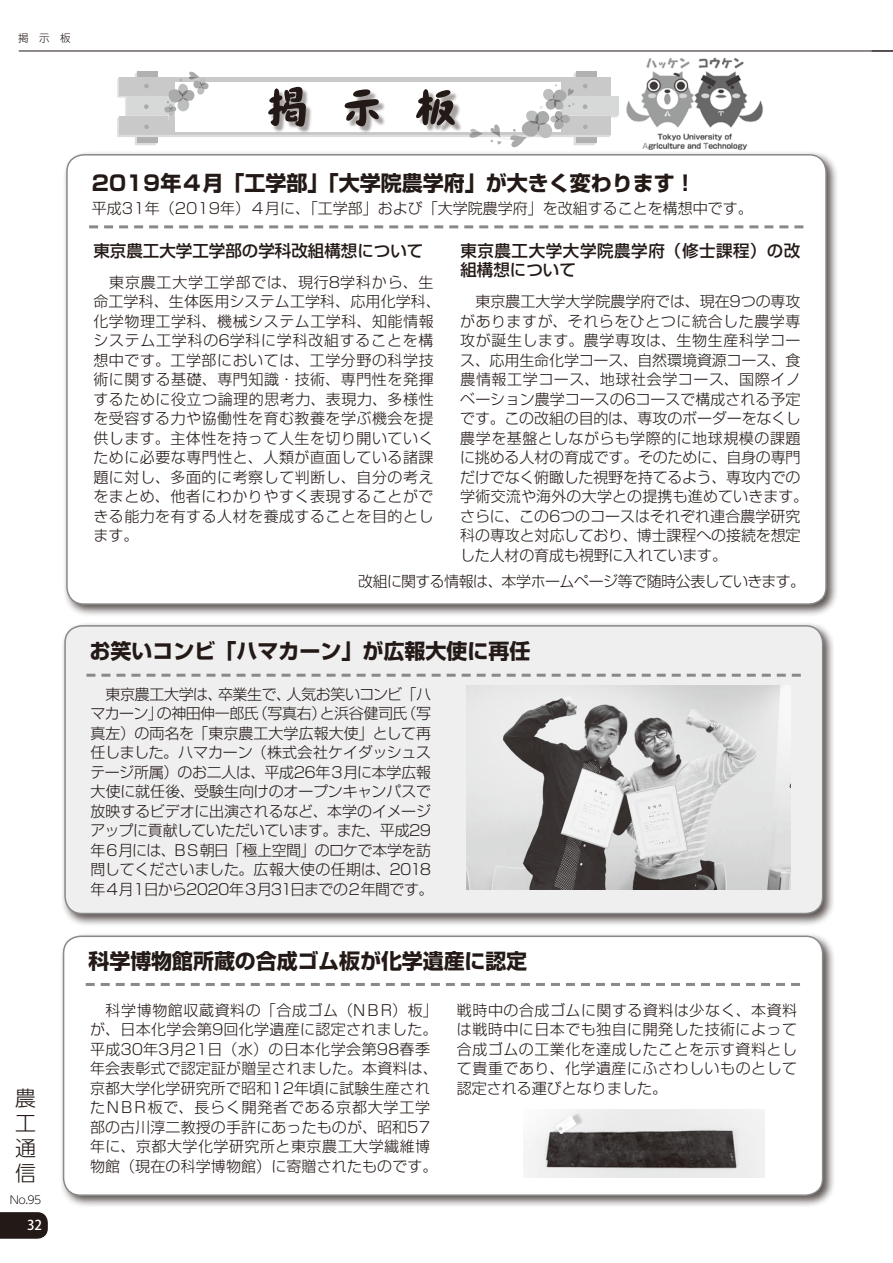
<style>
.page{position:relative;width:893px;height:1263px;background:#fff}
.page>*{position:absolute;margin:0;border:0;box-sizing:border-box;transform-origin:0 0}
.t1{font:700 21px "Shin Go Pro";color:#231916}
.t2{font:300 20.85px/25px "UD Shin Go Pro";color:#231916;text-align:justify}
.t3{font:500 16.5px/19.5px "Shin Go Pro";letter-spacing:.035em;color:#231916}
.t4{font:500 16.5px "Shin Go Pro";color:#231916}
.t5{font:300 15px/19.5px "Shin Go Pro";letter-spacing:.01em;color:#231916}
.t6{font:300 15px/19.5px "Shin Go Pro";letter-spacing:.035em;color:#231916}
.t7{font:300 15px/19.5px "Shin Go Pro";letter-spacing:-.025em;color:#231916}
.t8{font:300 15px "Shin Go Pro";letter-spacing:-.04em;color:#231916}
.t9{font:500 13.5px "Koz Go Pro";color:#fff}
.t10{font:300 10.95px "UD Shin Go Pro";color:#231916}
.t11{font:300 10.5px "Shin Go Pro";color:#231916}
</style>
<div class="page">
<svg style="left:0;top:1212px;width:48px;height:27px"></svg>
<hr style="left:19px;top:51px;width:874px;height:1px;background:#231916">
<svg style="left:872px;top:51px;width:21px;height:1px"></svg>
<img style="left:626px;top:57px;width:137px;height:93px">
<div style="left:62px;top:150px;width:777px;height:467px;background:#231916;opacity:.75"></div>
<div style="left:67px;top:155px;width:759px;height:449px;background:#fff;border-radius:17px"></div>
<div style="left:66px;top:154px;width:761px;height:451px;border:2px solid #898989;border-radius:17px"></div>
<svg style="left:89px;top:225px;width:714px;height:3px"></svg>
<div style="left:60px;top:621px;width:776px;height:306px;background:#231916;opacity:.75"></div>
<div style="left:65px;top:626px;width:758px;height:287px;background:#efeff0;border-radius:17px"></div>
<div style="left:64px;top:625px;width:759px;height:289px;border:2px solid #898989;border-radius:17px"></div>
<svg style="left:86px;top:674px;width:715px;height:3px"></svg>
<div style="left:59px;top:931px;width:777px;height:277px;background:#231916;opacity:.75"></div>
<div style="left:64px;top:936px;width:759px;height:259px;background:#fff;border-radius:17px"></div>
<div style="left:63px;top:935px;width:760px;height:261px;border:2px solid #898989;border-radius:17px"></div>
<svg style="left:86px;top:983px;width:714px;height:3px"></svg>
<svg style="left:117px;top:71px;width:502px;height:77px"></svg>
<img style="left:466px;top:686px;width:325px;height:204px">
<img style="left:523px;top:1110px;width:241px;height:68px">
<p class="t11" style="left:18px;top:29px;width:54px">掲　示　板</p>
<h2 class="t2" style="left:15px;top:1085px;width:22px">農工通信</h2>
<p class="t10" style="left:10px;top:1191px;width:33px">No.95</p>
<p class="t9" style="left:27px;top:1217px;width:17px">32</p>
<h1 class="t1" style="left:92px;top:166px;width:605px">2019年４月「工学部」「大学院農学府」が大きく変わります！</h1>
<p class="t5" style="left:92px;top:197px;width:662px">平成31年（2019年）４月に、「工学部」および「大学院農学府」を改組することを構想中です。</p>
<p class="t4" style="left:93px;top:237px;width:332px">東京農工大学工学部の学科改組構想について</p>
<p class="t6" style="left:93px;top:271px;width:349px">　東京農工大学工学部では、現行8学科から、生命工学科、生体医用システム工学科、応用化学科、化学物理工学科、機械システム工学科、知能情報システム工学科の6学科に学科改組することを構想中です。工学部においては、工学分野の科学技術に関する基礎、専門知識・技術、専門性を発揮するために役立つ論理的思考力、表現力、多様性を受容する力や協働性を育む教養を学ぶ機会を提供します。主体性を持って人生を切り開いていくために必要な専門性と、人類が直面している諸課題に対し、多面的に考察して判断し、自分の考えをまとめ、他者にわかりやすく表現することができる能力を有する人材を養成することを目的とします。</p>
<p class="t3" style="left:460px;top:239px;width:342px">東京農工大学大学院農学府（修士課程）の改組構想について</p>
<p class="t5" style="left:460px;top:290px;width:350px">　東京農工大学大学院農学府では、現在9つの専攻がありますが、それらをひとつに統合した農学専攻が誕生します。農学専攻は、生物生産科学コース、応用生命化学コース、自然環境資源コース、食農情報工学コース、地球社会学コース、国際イノベーション農学コースの6コースで構成される予定です。この改組の目的は、専攻のボーダーをなくし農学を基盤としながらも学際的に地球規模の課題に挑める人材の育成です。そのために、自身の専門だけでなく俯瞰した視野を持てるよう、専攻内での学術交流や海外の大学との提携も進めていきます。さらに、この6つのコースはそれぞれ連合農学研究科の専攻と対応しており、博士課程への接続を想定した人材の育成も視野に入れています。</p>
<p class="t8" style="left:358px;top:569px;width:449px">改組に関する情報は、本学ホームページ等で随時公表していきます。</p>
<h1 class="t1" style="left:89px;top:634px;width:442px">お笑いコンビ「ハマカーン」が広報大使に再任</h1>
<p class="t7" style="left:90px;top:682px;width:345px">　東京農工大学は、卒業生で、人気お笑いコンビ「ハマカーン」の神田伸一郎氏（写真右）と浜谷健司氏（写真左）の両名を「東京農工大学広報大使」として再任しました。ハマカーン（株式会社ケイダッシュステージ所属）のお二人は、平成26年３月に本学広報大使に就任後、受験生向けのオープンキャンパスで放映するビデオに出演されるなど、本学のイメージアップに貢献していただいています。また、平成29年６月には、BS朝日「極上空間」のロケで本学を訪問してくださいました。広報大使の任期は、2018年４月１日から2020年３月31日までの２年間です。</p>
<h1 class="t1" style="left:89px;top:944px;width:440px">科学博物館所蔵の合成ゴム板が化学遺産に認定</h1>
<p class="t5" style="left:90px;top:999px;width:349px">　科学博物館収蔵資料の「合成ゴム（NBR）板」が、日本化学会第9回化学遺産に認定されました。平成30年3月21日（水）の日本化学会第98春季年会表彰式で認定証が贈呈されました。本資料は、京都大学化学研究所で昭和12年頃に試験生産されたNBR板で、長らく開発者である京都大学工学部の古川淳二教授の手許にあったものが、昭和57年に、京都大学化学研究所と東京農工大学繊維博物館（現在の科学博物館）に寄贈されたものです。</p>
<p class="t5" style="left:457px;top:999px;width:342px;text-align:justify">戦時中の合成ゴムに関する資料は少なく、本資料は戦時中に日本でも独自に開発した技術によって合成ゴムの工業化を達成したことを示す資料として貴重であり、化学遺産にふさわしいものとして認定される運びとなりました。</p>
</div>
